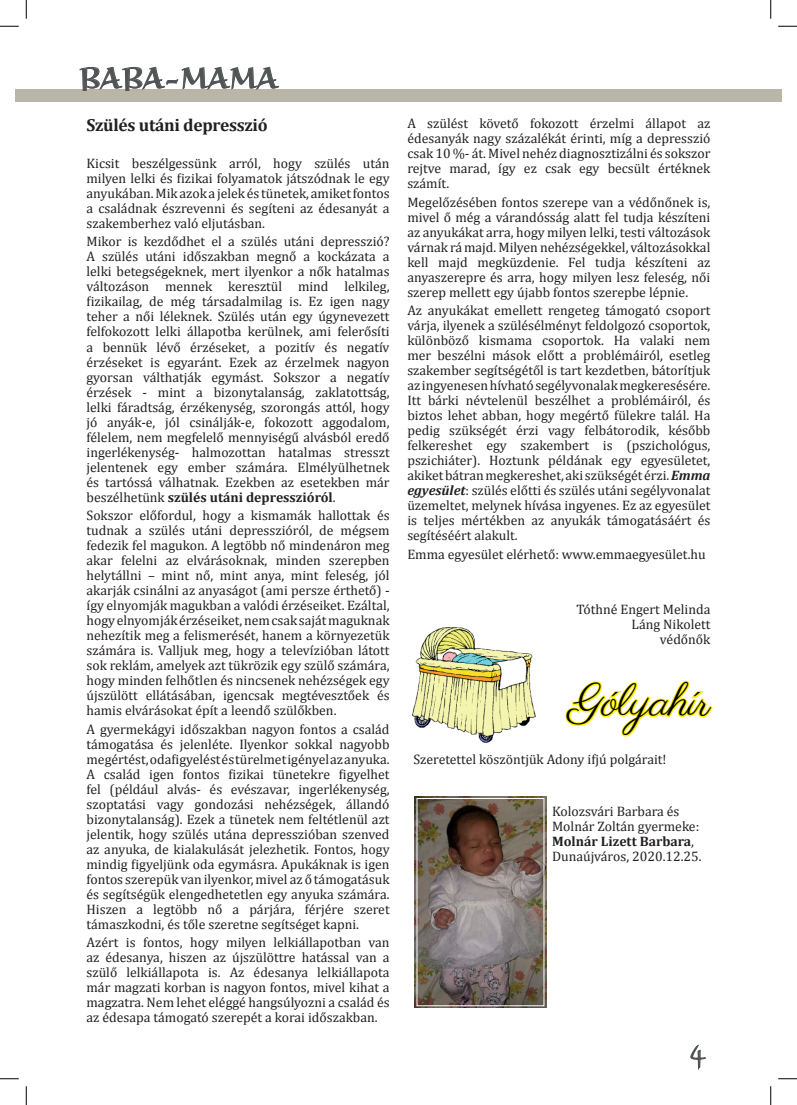
<style>
.page{position:relative;width:797px;height:1105px;background:#fff}
.page>*{position:absolute;margin:0;border:0;box-sizing:border-box;transform-origin:0 0}
.t1{font:45px "Parisienne";color:#000}
.t2{font:30px "Braganza SCITC";letter-spacing:-.01em;color:#515455}
.t3{font:700 17.5px "Cambria";letter-spacing:-.015em;color:#231f20}
.t4{font:13.75px/15px "Cambria";color:#231f20;text-align:justify}
.s1{font-weight:700}
.s2{font-weight:700;font-style:italic}
</style>
<div class="page">
<div style="left:16px;top:89px;width:754px;height:13px;background:#b9b6a7"></div>
<svg style="left:690px;top:1044px;width:16px;height:26px"></svg>
<div style="left:770px;top:89px;width:11px;height:13px;background:#b9b6a7"></div>
<svg style="left:79px;top:67px;width:200px;height:24px"></svg>
<svg style="left:565px;top:680px;width:148px;height:57px"></svg>
<img style="left:412px;top:627px;width:124px;height:115px">
<img style="left:414px;top:796px;width:133px;height:212px">
<div style="left:416px;top:798px;width:128px;height:208px;border:1px solid #fff"></div>
<svg style="left:0;top:25px;width:19px;height:2px"></svg>
<svg style="left:778px;top:25px;width:19px;height:2px"></svg>
<svg style="left:0;top:1078px;width:19px;height:1px"></svg>
<svg style="left:778px;top:1078px;width:19px;height:1px"></svg>
<svg style="left:25px;top:0;width:2px;height:19px"></svg>
<svg style="left:25px;top:1086px;width:2px;height:19px"></svg>
<svg style="left:770px;top:0;width:1px;height:19px"></svg>
<svg style="left:770px;top:1086px;width:1px;height:19px"></svg>
<h2 class="t2" style="left:79px;top:60px;width:201px">BABA-MAMA</h2>
<p class="t3" style="left:86px;top:112px;width:183px">Szülés utáni depresszió</p>
<p class="t4" style="left:86px;top:156px;width:304px">Kicsit beszélgessünk arról, hogy szülés után milyen lelki és fizikai folyamatok játszódnak le egy anyukában. Mik azok a jelek és tünetek, amiket fontos a családnak észrevenni és segíteni az édesanyát a szakemberhez való eljutásban.</p>
<p class="t4" style="left:86px;top:234px;width:304px">Mikor is kezdődhet el a szülés utáni depresszió?<br>A szülés utáni időszakban megnő a kockázata a lelki betegségeknek, mert ilyenkor a nők hatalmas változáson mennek keresztül mind lelkileg, fizikailag, de még társadalmilag is. Ez igen nagy teher a női léleknek. Szülés után egy úgynevezett felfokozott lelki állapotba kerülnek, ami felerősíti a bennük lévő érzéseket, a pozitív és negatív érzéseket is egyaránt. Ezek az érzelmek nagyon gyorsan válthatják egymást. Sokszor a negatív érzések - mint a bizonytalanság, zaklatottság, lelki fáradtság, érzékenység, szorongás attól, hogy jó anyák-e, jól csinálják-e, fokozott aggodalom, félelem, nem megfelelő mennyiségű alvásból eredő ingerlékenység- halmozottan hatalmas stresszt jelentenek egy ember számára. Elmélyülhetnek és tartóssá válhatnak. Ezekben az esetekben már beszélhetünk <span class="s1">szülés utáni depresszióról</span>.</p>
<p class="t4" style="left:86px;top:508px;width:304px">Sokszor előfordul, hogy a kismamák hallottak és tudnak a szülés utáni depresszióról, de mégsem fedezik fel magukon. A legtöbb nő mindenáron meg akar felelni az elvárásoknak, minden szerepben helytállni – mint nő, mint anya, mint feleség, jól akarják csinálni az anyaságot (ami persze érthető) - így elnyomják magukban a valódi érzéseiket. Ezáltal, hogy elnyomják érzéseiket, nem csak saját maguknak nehezítik meg a felismerését, hanem a környezetük számára is. Valljuk meg, hogy a televízióban látott sok reklám, amelyek azt tükrözik egy szülő számára, hogy minden felhőtlen és nincsenek nehézségek egy újszülött ellátásában, igencsak megtévesztőek és hamis elvárásokat épít a leendő szülőkben.</p>
<p class="t4" style="left:86px;top:721px;width:304px">A gyermekágyi időszakban nagyon fontos a család támogatása és jelenléte. Ilyenkor sokkal nagyobb megértést, odafigyelést és türelmet igényel az anyuka.<br>A család igen fontos fizikai tünetekre figyelhet fel (például alvás- és evészavar, ingerlékenység, szoptatási vagy gondozási nehézségek, állandó bizonytalanság). Ezek a tünetek nem feltétlenül azt jelentik, hogy szülés utána depresszióban szenved az anyuka, de kialakulását jelezhetik. Fontos, hogy mindig figyeljünk oda egymásra. Apukáknak is igen fontos szerepük van ilyenkor, mivel az ő támogatásuk és segítségük elengedhetetlen egy anyuka számára.<br>Hiszen a legtöbb nő a párjára, férjére szeret támaszkodni, és tőle szeretne segítséget kapni.</p>
<p class="t4" style="left:86px;top:935px;width:304px">Azért is fontos, hogy milyen lelkiállapotban van az édesanya, hiszen az újszülöttre hatással van a szülő lelkiállapota is. Az édesanya lelkiállapota már magzati korban is nagyon fontos, mivel kihat a magzatra. Nem lehet eléggé hangsúlyozni a család és az édesapa támogató szerepét a korai időszakban.</p>
<p class="t4" style="left:407px;top:116px;width:304px">A szülést követő fokozott érzelmi állapot az édesanyák nagy százalékát érinti, míg a depresszió csak 10 %- át. Mivel nehéz diagnosztizálni és sokszor rejtve marad, így ez csak egy becsült értéknek számít.</p>
<p class="t4" style="left:407px;top:194px;width:304px">Megelőzésében fontos szerepe van a védőnőnek is, mivel ő még a várandósság alatt fel tudja készíteni az anyukákat arra, hogy milyen lelki, testi változások várnak rá majd. Milyen nehézségekkel, változásokkal kell majd megküzdenie. Fel tudja készíteni az anyaszerepre és arra, hogy milyen lesz feleség, női szerep mellett egy újabb fontos szerepbe lépnie.</p>
<p class="t4" style="left:407px;top:303px;width:304px">Az anyukákat emellett rengeteg támogató csoport várja, ilyenek a szülésélményt feldolgozó csoportok, különböző kismama csoportok. Ha valaki nem mer beszélni mások előtt a problémáiról, esetleg szakember segítségétől is tart kezdetben, bátorítjuk az ingyenesen hívható segélyvonalak megkeresésére.<br>Itt bárki névtelenül beszélhet a problémáiról, és biztos lehet abban, hogy megértő fülekre talál. Ha pedig szükségét érzi vagy felbátorodik, később felkereshet egy szakembert is (pszichológus, pszichiáter). Hoztunk példának egy egyesületet, akiket bátran megkereshet, aki szükségét érzi. <span class="s2">Emma egyesület</span>: szülés előtti és szülés utáni segélyvonalat üzemeltet, melynek hívása ingyenes. Ez az egyesület is teljes mértékben az anyukák támogatásáért és segítéséért alakult.</p>
<p class="t4" style="left:407px;top:546px;width:300px">Emma egyesület elérhető: www.emmaegyesület.hu</p>
<p class="t4" style="left:576px;top:602px;width:135px;text-align:right">Tóthné Engert Melinda<br>Láng Nikolett<br>védőnők</p>
<h1 class="t1" style="left:570px;top:674px;width:142px">Gólyahír</h1>
<p class="t4" style="left:413px;top:752px;width:254px">Szeretettel köszöntjük Adony ifjú polgárait!</p>
<p class="t4" style="left:552px;top:804px;width:151px;text-align:left">Kolozsvári Barbara és<br>Molnár Zoltán gyermeke:<br><span class="s1">Molnár Lizett Barbara</span>,<br>Dunaújváros, 2020.12.25.</p>
</div>
